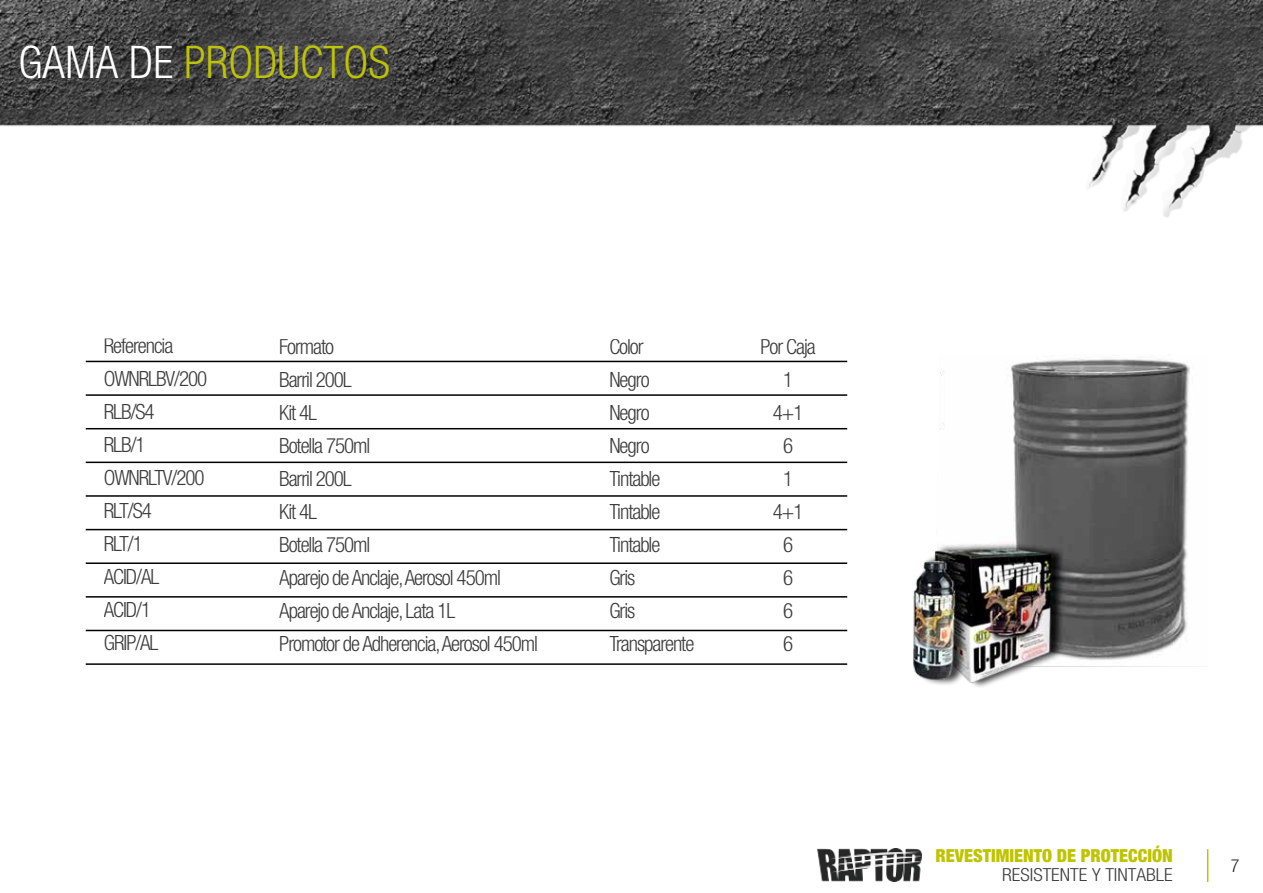
<style>
.page{position:relative;width:1263px;height:893px;background:#fff}
.page>*{position:absolute;margin:0;border:0;box-sizing:border-box;transform-origin:0 0}
.t1{font:300 condensed 45px "Helvetica Neue LT Pro";color:#bfc401}
.t2{font:300 condensed 21px/33px "Helvetica Neue LT Pro";letter-spacing:-.05em;color:#3c3c3b}
.t3{font:900 condensed 18px "Helvetica Neue LT Pro";color:#bfc401}
.t4{font:300 condensed 18px "Helvetica Neue LT Pro";color:#3c3d3d;scale:1.07 1}
.t5{font:300 condensed 18px "Helvetica Neue LT Pro";color:#262727}
.s1{color:#fff}
</style>
<div class="page">
<img style="left:0;top:0;width:1263px;height:882px">
<img style="left:818px;top:848px;width:103px;height:34px">
<hr style="left:1207px;top:849px;width:1px;height:33px;background:#bfc401">
<hr style="left:86px;top:361px;width:761px;height:1px;background:#000">
<hr style="left:86px;top:394px;width:761px;height:2px;background:#000">
<hr style="left:86px;top:428px;width:761px;height:1px;background:#000">
<hr style="left:86px;top:495px;width:761px;height:2px;background:#000">
<hr style="left:86px;top:529px;width:761px;height:1px;background:#000">
<hr style="left:86px;top:562px;width:761px;height:2px;background:#000">
<hr style="left:86px;top:596px;width:761px;height:2px;background:#000">
<hr style="left:86px;top:630px;width:761px;height:1px;background:#000">
<hr style="left:86px;top:663px;width:761px;height:2px;background:#000">
<hr style="left:86px;top:462px;width:761px;height:1px;background:#000">
<img style="left:864px;top:354px;width:345px;height:336px">
<h1 class="t1" style="left:18px;top:37px;width:373px"><span class="s1">GAMA DE</span> PRODUCTOS</h1>
<p class="t2" style="left:104px;top:329px;width:105px">Referencia<br>OWNRLBV/200<br>RLB/S4<br>RLB/1<br>OWNRLTV/200<br>RLT/S4<br>RLT/1<br>ACID/AL<br>ACID/1<br>GRIP/AL</p>
<p class="t2" style="left:279px;top:330px;width:260px">Formato<br>Barril 200L<br>Kit 4L<br>Botella 750ml<br>Barril 200L<br>Kit 4L<br>Botella 750ml<br>Aparejo de Anclaje, Aerosol 450ml<br>Aparejo de Anclaje, Lata 1L<br>Promotor de Adherencia, Aerosol 450ml</p>
<p class="t2" style="left:609px;top:330px;width:86px">Color<br>Negro<br>Negro<br>Negro<br>Tintable<br>Tintable<br>Tintable<br>Gris<br>Gris<br>Transparente</p>
<p class="t2" style="left:761px;top:330px;width:57px;text-align:center">Por Caja<br>1<br>4+1<br>6<br>1<br>4+1<br>6<br>6<br>6<br>6</p>
<p class="t3" style="left:935px;top:844px;width:239px">REVESTIMIENTO DE PROTECCIÓN</p>
<p class="t4" style="left:1002px;top:864px;width:161px">RESISTENTE Y TINTABLE</p>
<p class="t5" style="left:1231px;top:855px;width:10px">7</p>
</div>
